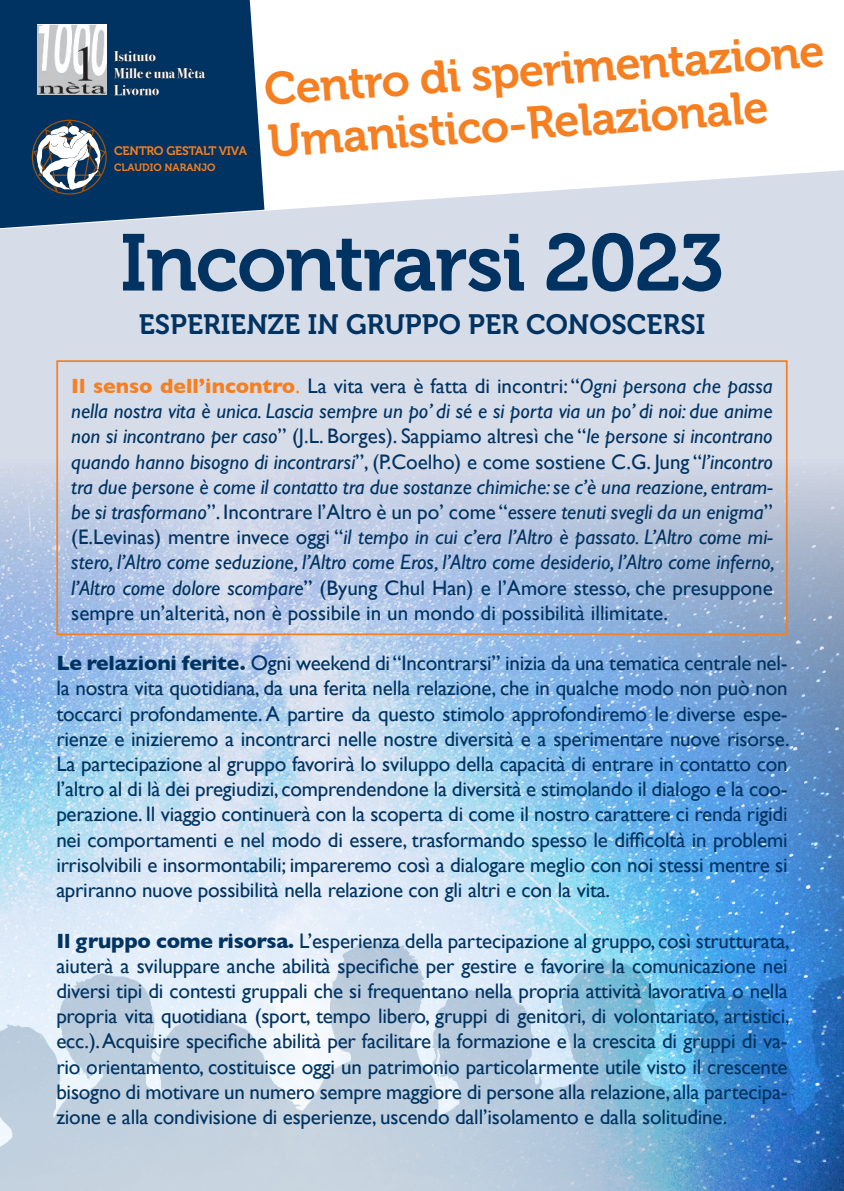
<style>
.page{position:relative;width:844px;height:1191px;background:#fff}
.page>*{position:absolute;margin:0;border:0;box-sizing:border-box;transform-origin:0 0}
.Default{font:79.8px "Museo 700";letter-spacing:-.02em;color:#003361}
.Default-2{font:45.5px "Museo 700";color:#f57f21}
.t1{font:27.82px "Museo 700";color:#003361}
.t2{font:21px/25.2px "Gill Sans";letter-spacing:-.01em;color:#003361;text-align:justify}
.t3{font:italic 21px/25.2px "Gill Sans";color:#003361;text-align:justify}
.t4{font:700 14px "Bodoni Svty Two ITCTT";color:#fff}
.Default-3{font:12.25px "Museo 700";letter-spacing:-.02em;color:#f57f21}
.Default-4{font:10.5px "Museo 700";color:#f57f21}
.s1{font-weight:700;font-style:normal;color:#f57f21}
.s2{font-style:normal;color:#f57f21}
.s3{font-style:normal}
.s4{font-weight:700}
</style>
<div class="page">
<div style="left:0;top:170px;width:843px;height:289px;background:#d7dce9"></div>
<img style="left:0;top:459px;width:843px;height:431px">
<div style="left:56px;top:360px;width:731px;height:275px;border:2px solid #f57f21"></div>
<svg style="left:0;top:0;width:264px;height:228px;background:#13426d"></svg>
<svg style="left:32px;top:120px;width:75px;height:73px"></svg>
<svg style="left:112px;top:50px;width:95px;height:47px;background:#042f57"></svg>
<img style="left:37px;top:24px;width:70px;height:70px">
<img style="left:0;top:890px;width:843px;height:301px">
<p class="t4" style="left:114px;top:45px;width:43px">Istituto</p>
<p class="t4" style="left:114px;top:62px;width:92px">Mille e una Mèta</p>
<p class="t4" style="left:114px;top:79px;width:47px">Livorno</p>
<p class="Default-3" style="left:114px;top:144px;width:134px">CENTRO GESTALT VIVA</p>
<p class="Default-4" style="left:114px;top:161px;width:103px">CLAUDIO NARANJO</p>
<p class="Default-2" style="left:262px;top:64px;width:562px;rotate:-4deg">Centro di sperimentazione</p>
<p class="Default-2" style="left:266px;top:116px;width:503px;rotate:-4deg">Umanistico-Relazionale</p>
<p class="Default" style="left:120px;top:218px;width:605px">Incontrarsi 2023</p>
<p class="t1" style="left:139px;top:309px;width:568px">ESPERIENZE IN GRUPPO PER CONOSCERSI</p>
<p class="t3" style="left:71px;top:373px;width:705px"><span class="s1">Il senso dell’incontro</span><span class="s2">.</span> <span class="s3">La vita vera è fatta di incontri: “</span>Ogni persona che passa nella nostra vita è unica. Lascia sempre un po’ di sé e si porta via un po’ di noi: due anime non si incontrano per caso<span class="s3">” (J.L. Borges). Sappiamo altresì che “</span>le persone si incontrano quando hanno bisogno di incontrarsi<span class="s3">”, (P.Coelho) e come sostiene C.G. Jung “</span>l’incontro tra due persone è come il contatto tra due sostanze chimiche: se c’è una reazione, entram&shy;be si trasformano<span class="s3">”. Incontrare l’Altro è un po’ come “</span>essere tenuti svegli da un enigma<span class="s3">” (E.Levinas) mentre invece oggi “</span>il tempo in cui c’era l’Altro è passato. L’Altro come mi&shy;stero, l’Altro come seduzione, l’Altro come Eros, l’Altro come desiderio, l’Altro come inferno, l’Altro come dolore scompare<span class="s3">” (Byung Chul Han) e l’Amore stesso, che presuppone sempre un’alterità, non è possibile in un mondo di possibilità illimitate.</span></p>
<p class="t2" style="left:56px;top:650px;width:734px"><span class="s4">Le relazioni ferite.</span> Ogni weekend di “Incontrarsi” inizia da una tematica centrale nel&shy;la nostra vita quotidiana, da una ferita nella relazione, che in qualche modo non può non toccarci profondamente. A partire da questo stimolo approfondiremo le diverse espe&shy;rienze e inizieremo a incontrarci nelle nostre diversità e a sperimentare nuove risorse.<br>La partecipazione al gruppo favorirà lo sviluppo della capacità di entrare in contatto con l’altro al di là dei pregiudizi, comprendendone la diversità e stimolando il dialogo e la coo&shy;perazione. Il viaggio continuerà con la scoperta di come il nostro carattere ci renda rigidi nei comportamenti e nel modo di essere, trasformando spesso le difficoltà in problemi irrisolvibili e insormontabili; impareremo così a dialogare meglio con noi stessi mentre si apriranno nuove possibilità nella relazione con gli altri e con la vita.</p>
<p class="t2" style="left:56px;top:927px;width:734px"><span class="s4">Il gruppo come risorsa.</span> L’esperienza della partecipazione al gruppo, così strutturata, aiuterà a sviluppare anche abilità specifiche per gestire e favorire la comunicazione nei diversi tipi di contesti gruppali che si frequentano nella propria attività lavorativa o nella propria vita quotidiana (sport, tempo libero, gruppi di genitori, di volontariato, artistici, ecc.). Acquisire specifiche abilità per facilitare la formazione e la crescita di gruppi di va&shy;rio orientamento, costituisce oggi un patrimonio particolarmente utile visto il crescente bisogno di motivare un numero sempre maggiore di persone alla relazione, alla partecipa&shy;zione e alla condivisione di esperienze, uscendo dall’isolamento e dalla solitudine.</p>
</div>
